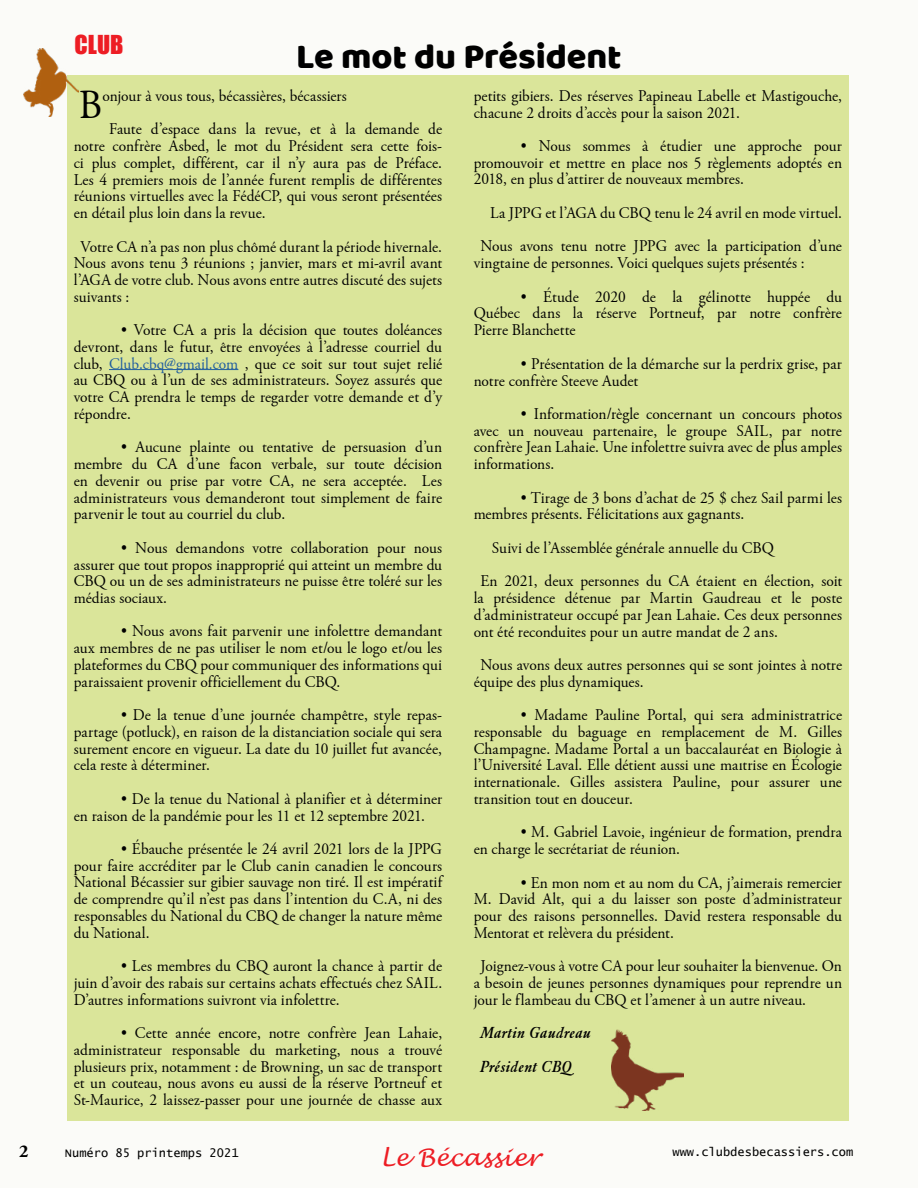
<style>
.page{position:relative;width:918px;height:1188px;background:#fbfbf8}
.page>*{position:absolute;margin:0;border:0;box-sizing:border-box;transform-origin:0 0}
.t1{font:41.7px "Garamond";color:#000;scale:.93 1}
.t2{font:36px "Baloo Da";letter-spacing:-.005em;color:#000}
.t3{font:italic 24px "Lucida Handwriting";color:#ed1d24}
.t4{font:24px "Impact";color:#ed1d24}
.t5{font:700 18px "Adobe Garamond Pro";color:#000}
.t6{font:16.5px/16.8px "Garamond";color:#000;text-align:justify;scale:.93 1}
.t7{font:italic 500 16.5px/33.5px "Garamond";color:#000;scale:.93 1}
.t8{font:12px "Lucida Console";color:#000}
.s1{color:#215e9e}
</style>
<div class="page">
<div style="left:67px;top:75px;width:782px;height:1045px;background:#dae59a"></div>
<hr style="left:109px;top:369px;width:129px;height:1px;background:#215e9e">
<img style="left:24px;top:49px;width:54px;height:67px">
<img style="left:611px;top:1029px;width:73px;height:81px">
<h3 class="t4" style="left:75px;top:30px;width:50px">CLUB</h3>
<h2 class="t2" style="left:296px;top:34px;width:327px">Le mot du Président</h2>
<h1 class="t1" style="left:79px;top:88px;width:27px">B</h1>
<p class="t6" style="left:109px;top:81px;width:360px;line-height:33.5px;text-indent:-7px">onjour à vous tous, bécassières, bécassiers<br>Faute d’espace dans la revue, et à la demande de</p>
<p class="t6" style="left:74px;top:139px;width:398px">notre confrère Asbed, le mot du Président sera cette fois&shy;ci plus complet, différent, car il n’y aura pas de Préface.<br>Les 4 premiers mois de l’année furent remplis de différentes réunions virtuelles avec la FédéCP, qui vous seront présentées en détail plus loin dans la revue.</p>
<p class="t6" style="left:74px;top:240px;width:398px;text-indent:7px">Votre CA n’a pas non plus chômé durant la période hivernale.<br>Nous avons tenu 3 réunions ; janvier, mars et mi-avril avant l’AGA de votre club. Nous avons entre autres discuté des sujets suivants :</p>
<p class="t6" style="left:74px;top:323px;width:398px;text-indent:47px">• Votre CA a pris la décision que toutes doléances devront, dans le futur, être envoyées à l’adresse courriel du club, <span class="s1">Club.cbq@gmail.com</span> , que ce soit sur tout sujet relié au CBQ ou à l’un de ses administrateurs. Soyez assurés que votre CA prendra le temps de regarder votre demande et d’y répondre.</p>
<p class="t6" style="left:74px;top:440px;width:398px;text-indent:47px">• Aucune plainte ou tentative de persuasion d’un membre du CA d’une façon verbale, sur toute décision en devenir ou prise par votre CA, ne sera acceptée. Les administrateurs vous demanderont tout simplement de faire parvenir le tout au courriel du club.</p>
<p class="t6" style="left:74px;top:541px;width:398px;text-indent:47px">• Nous demandons votre collaboration pour nous assurer que tout propos inapproprié qui atteint un membre du CBQ ou un de ses administrateurs ne puisse être toléré sur les médias sociaux.</p>
<p class="t6" style="left:74px;top:624px;width:398px;text-indent:47px">• Nous avons fait parvenir une infolettre demandant aux membres de ne pas utiliser le nom et/ou le logo et/ou les plateformes du CBQ pour communiquer des informations qui paraissaient provenir officiellement du CBQ.</p>
<p class="t6" style="left:74px;top:708px;width:398px;text-indent:47px">• De la tenue d’une journée champêtre, style repas&shy;partage (potluck), en raison de la distanciation sociale qui sera sûrement encore en vigueur. La date du 10 juillet fut avancée, cela reste à déterminer.</p>
<p class="t6" style="left:74px;top:792px;width:398px;text-indent:47px">• De la tenue du National à planifier et à déterminer en raison de la pandémie pour les 11 et 12 septembre 2021.</p>
<p class="t6" style="left:74px;top:842px;width:398px;text-indent:47px">• Ébauche présentée le 24 avril 2021 lors de la JPPG pour faire accréditer par le Club canin canadien le concours National Bécassier sur gibier sauvage non tiré. Il est impératif de comprendre qu’il n’est pas dans l’intention du C.A, ni des responsables du National du CBQ de changer la nature même du National.</p>
<p class="t6" style="left:74px;top:959px;width:398px;text-indent:47px">• Les membres du CBQ auront la chance à partir de juin d’avoir des rabais sur certains achats effectués chez SAIL.<br>D’autres informations suivront via infolettre.</p>
<p class="t6" style="left:74px;top:1026px;width:398px;text-indent:47px">• Cette année encore, notre confrère Jean Lahaie, administrateur responsable du marketing, nous a trouvé plusieurs prix, notamment : de Browning, un sac de transport et un couteau, nous avons eu aussi de la réserve Portneuf et St-Maurice, 2 laissez-passer pour une journée de chasse aux</p>
<p class="t6" style="left:474px;top:89px;width:398px">petits gibiers. Des réserves Papineau Labelle et Mastigouche, chacune 2 droits d’accès pour la saison 2021.</p>
<p class="t6" style="left:474px;top:139px;width:398px;text-indent:47px">• Nous sommes à étudier une approche pour promouvoir et mettre en place nos 5 règlements adoptés en 2018, en plus d’attirer de nouveaux membres.</p>
<p class="t6" style="left:480px;top:198px;width:390px;line-height:33.5px;text-align:center">La JPPG et l’AGA du CBQ tenu le 24 avril en mode virtuel.<br>Nous avons tenu notre JPPG avec la participation d’une</p>
<p class="t6" style="left:474px;top:256px;width:358px">vingtaine de personnes. Voici quelques sujets présentés :</p>
<p class="t6" style="left:474px;top:290px;width:398px;text-indent:47px">• Étude 2020 de la gélinotte huppée du Québec dans la réserve Portneuf, par notre confrère Pierre Blanchette</p>
<p class="t6" style="left:474px;top:357px;width:398px;text-indent:47px">• Présentation de la démarche sur la perdrix grise, par notre confrère Steeve Audet</p>
<p class="t6" style="left:474px;top:407px;width:398px;text-indent:47px">• Information/règle concernant un concours photos avec un nouveau partenaire, le groupe SAIL, par notre confrère Jean Lahaie. Une infolettre suivra avec de plus amples informations.</p>
<p class="t6" style="left:474px;top:491px;width:398px;text-indent:47px">• Tirage de 3 bons d’achat de 25 $ chez Sail parmi les membres présents. Félicitations aux gagnants.</p>
<p class="t6" style="left:480px;top:533px;width:390px;line-height:33.5px;text-indent:12px">Suivi de l’Assemblée générale annuelle du CBQ<br>En 2021, deux personnes du CA étaient en élection, soit</p>
<p class="t6" style="left:474px;top:591px;width:398px">la présidence détenue par Martin Gaudreau et le poste d’administrateur occupé par Jean Lahaie. Ces deux personnes ont été reconduites pour un autre mandat de 2 ans.</p>
<p class="t6" style="left:474px;top:658px;width:398px;text-indent:7px">Nous avons deux autres personnes qui se sont jointes à notre équipe des plus dynamiques.</p>
<p class="t6" style="left:474px;top:708px;width:398px;text-indent:47px">• Madame Pauline Portal, qui sera administratrice responsable du baguage en remplacement de M. Gilles Champagne. Madame Portal a un baccalauréat en Biologie à l’Université Laval. Elle détient aussi une maîtrise en Écologie internationale. Gilles assistera Pauline, pour assurer une transition tout en douceur.</p>
<p class="t6" style="left:474px;top:825px;width:398px;text-indent:47px">• M. Gabriel Lavoie, ingénieur de formation, prendra en charge le secrétariat de réunion.</p>
<p class="t6" style="left:474px;top:876px;width:398px;text-indent:47px">• En mon nom et au nom du CA, j’aimerais remercier M. David Alt, qui a dû laisser son poste d’administrateur pour des raisons personnelles. David restera responsable du Mentorat et relèvera du président.</p>
<p class="t6" style="left:474px;top:959px;width:398px;text-indent:7px">Joignez-vous à votre CA pour leur souhaiter la bienvenue. On a besoin de jeunes personnes dynamiques pour reprendre un jour le flambeau du CBQ et l’amener à un autre niveau.</p>
<p class="t7" style="left:480px;top:1017px;width:121px">Martin Gaudreau<br>Président CBQ</p>
<p class="t5" style="left:19px;top:1141px;width:11px">2</p>
<p class="t8" style="left:672px;top:1147px;width:182px">www.clubdesbecassiers.com</p>
<h3 class="t3" style="left:380px;top:1141px;width:161px">Le Bécassier</h3>
<p class="t8" style="left:65px;top:1147px;width:175px">Numéro 85 printemps 2021</p>
</div>
